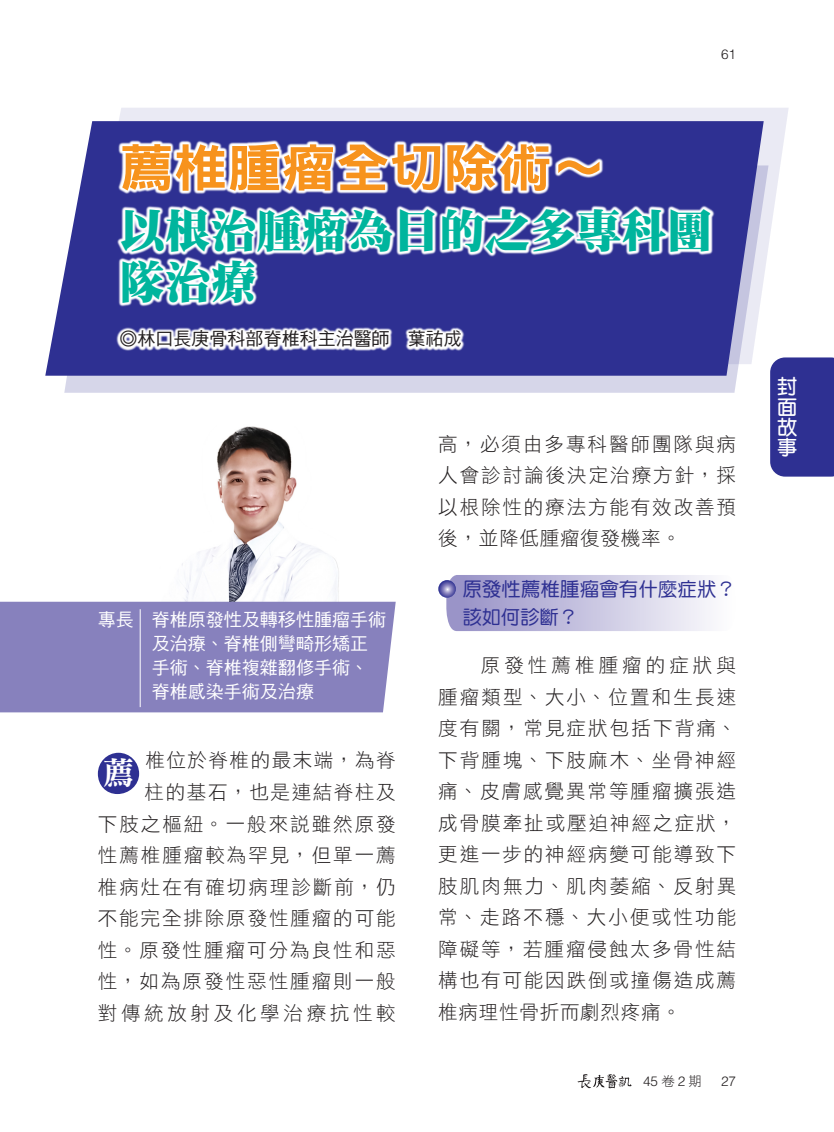
<style>
.page{position:relative;width:834px;height:1132px;background:#fff}
.page>*{position:absolute;margin:0;border:0;box-sizing:border-box;transform-origin:0 0}
.t1{font:51.3px "DF Hei Std W9";color:#f7931d;scale:1.05 1}
.t2{font:45.6px/51px "DF Ming Std W12";color:#00b59d}
.t3{font:31.5px "DF Ming Std W9";color:#fff}
.t4{font:700 20.25px/20.2px "AR Yuan B5";color:#fff;text-align:justify}
.t5{font:19.5px/31.5px "DF Hei Std W3";letter-spacing:.1em;color:#231f20;text-align:justify}
.t6{font:19.5px/27.9px "DF Yuan Std W5";letter-spacing:.005em;color:#2e3092}
.t7{font:18px/24px "DF Hei Std W5";color:#fff}
.t8{font:18px "DF Hei Std W5";color:#231f20}
.t9{font:300 13.5px "Helvetica LT Std";color:#231f20}
.s1{font-family:"DF Hei Std W3";font-weight:400}
</style>
<div class="page">
<svg style="left:119px;top:108px;width:670px;height:97px;background:#ebebf4"></svg>
<svg style="left:60px;top:165px;width:714px;height:227px;background:#d3d3e7"></svg>
<svg style="left:45px;top:121px;width:726px;height:254px;background:#5859a8"></svg>
<div style="left:770px;top:357px;width:63px;height:119px;background:#2e3092"></div>
<div style="left:98px;top:752px;width:41px;height:41px;background:#2e3092;border-radius:50%"></div>
<svg style="left:446px;top:575px;width:264px;height:56px;background:#c5c2df"></svg>
<svg style="left:438px;top:580px;width:18px;height:17px"></svg>
<img style="left:182px;top:426px;width:157px;height:175px">
<div style="left:0;top:601px;width:396px;height:111px;background:#8781bd"></div>
<hr style="left:140px;top:609px;width:1px;height:98px;background:#fff">
<svg style="left:116px;top:140px;width:598px;height:211px;fill:#2e3092"></svg>
<svg style="left:577px;top:1074px;width:54px;height:13px"></svg>
<p class="t9" style="left:721px;top:46px;width:17px">61</p>
<h1 class="t1" style="left:119px;top:140px;width:464px">薦椎腫瘤全切除術∼</h1>
<h2 class="t2" style="left:119px;top:204px;width:594px">以根治腫瘤為目的之多專科團隊治療</h2>
<p class="t8" style="left:119px;top:329px;width:343px">◎林口長庚骨科部脊椎科主治醫師　葉祐成</p>
<p class="t7" style="left:152px;top:606px;width:236px;text-indent:-54px">專長 脊椎原發性及轉移性腫瘤手術及治療、脊椎側彎畸形矯正手術、脊椎複雜翻修手術、脊椎感染手術及治療</p>
<p class="t5" style="left:98px;top:744px;width:299px;text-align:right">椎位於脊椎的最末端，為脊<br>柱的基石，也是連結脊柱及<br>下肢之樞紐。一般來說雖然原發性薦椎腫瘤較為罕見，但單一薦椎病灶在有確切病理診斷前，仍不能完全排除原發性腫瘤的可能性。原發性腫瘤可分為良性和惡性，如為原發性惡性腫瘤則一般對傳統放射及化學治療抗性較</p>
<h3 class="t3" style="left:103px;top:755px;width:33px">薦</h3>
<p class="t5" style="left:438px;top:427px;width:299px">高，必須由多專科醫師團隊與病人會診討論後決定治療方針，採以根除性的療法方能有效改善預後，並降低腫瘤復發機率。</p>
<p class="t6" style="left:462px;top:574px;width:275px">原發性薦椎腫瘤會有什麼症狀？該如何診斷？</p>
<p class="t5" style="left:438px;top:648px;width:299px;text-indent:43px">原發性薦椎腫瘤的症狀與腫瘤類型、大小、位置和生長速度有關，常見症狀包括下背痛、下背腫塊、下肢麻木、坐骨神經痛、皮膚感覺異常等腫瘤擴張造成骨膜牽扯或壓迫神經之症狀，更進一步的神經病變可能導致下肢肌肉無力、肌肉萎縮、反射異常、走路不穩、大小便或性功能障礙等，若腫瘤侵蝕太多骨性結構也有可能因跌倒或撞傷造成薦椎病理性骨折而劇烈疼痛。</p>
<p class="t9" style="left:643px;top:1072px;width:60px">45<span class="s1">卷</span>2<span class="s1">期</span></p>
<p class="t9" style="left:721px;top:1072px;width:17px">27</p>
<p class="t4" style="left:776px;top:376px;width:21px">封面故事</p>
</div>
